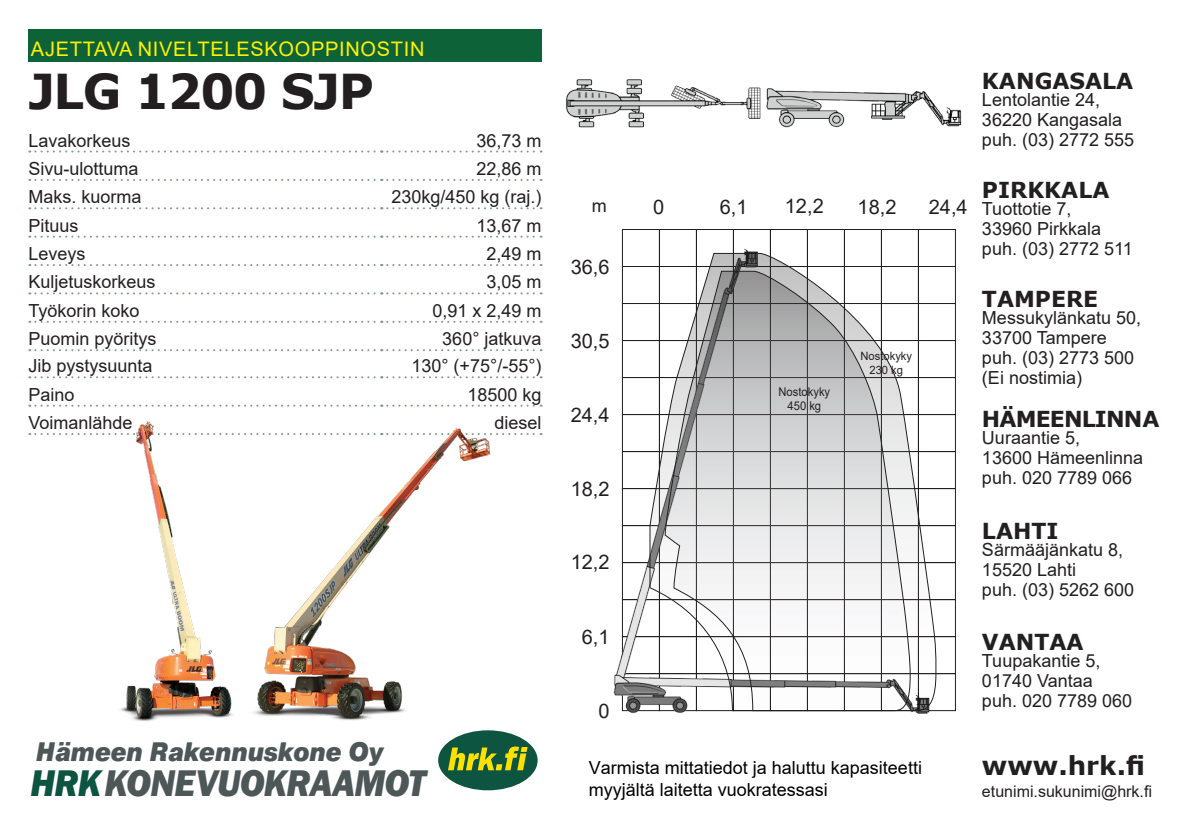
<style>
.page{position:relative;width:1191px;height:840px;background:#fff}
.page>*{position:absolute;margin:0;border:0;box-sizing:border-box;transform-origin:0 0}
.t1{font:700 48px "Verdana";letter-spacing:-.03em;color:#231f20}
.t2{font:italic 800 38.2px "Franklin Gothic";letter-spacing:-.02em;color:#4e5758;scale:.95 1}
.t3{font:italic 900 26.6px "Pragmatica";letter-spacing:-.005em;color:#4e5758;scale:.92 1}
.HRK_Paikkakunta{font:700 26px "Verdana";color:#231f20}
.HRK_Paikkakunta-2{font:700 22px "Verdana";color:#231f20}
.HRK_Paikkakunta-3{font:700 22px "Verdana";letter-spacing:-.04em;color:#231f20}
.HRK_Table_Data_5mm{font:20px "Arial";color:#231f20}
.HRK_TuoteTyyppiHead{font:20px "Arial";letter-spacing:.035em;color:#fff101}
.HRK_Yhteystiedot{font:18px "Arial";color:#231f20}
.HRK_Table_Data_5mm-2{font:18px "Arial";color:#231f20}
.t4{font:18px/21.6px "Arial";color:#000}
.HRK_Yhteystiedot-2{font:16px "Arial";color:#231f20}
.t5{font:12px/13.4px "Arial";color:#231f20;text-align:center;scale:.93 1}
.t6{font:11.4px/13.4px "Arial";color:#231f20;text-align:center}
.s1{color:#0d5540}
</style>
<div class="page">
<div style="left:28px;top:29px;width:513px;height:33px;background:#0e6238"></div>
<svg style="left:29px;top:150px;width:512px;height:2px"></svg>
<svg style="left:29px;top:179px;width:512px;height:2px"></svg>
<svg style="left:29px;top:207px;width:512px;height:2px"></svg>
<svg style="left:29px;top:235px;width:512px;height:2px"></svg>
<svg style="left:29px;top:264px;width:512px;height:2px"></svg>
<svg style="left:29px;top:292px;width:512px;height:2px"></svg>
<svg style="left:29px;top:320px;width:512px;height:2px"></svg>
<svg style="left:29px;top:349px;width:512px;height:2px"></svg>
<svg style="left:29px;top:376px;width:512px;height:2px"></svg>
<svg style="left:29px;top:404px;width:512px;height:2px"></svg>
<svg style="left:29px;top:433px;width:512px;height:2px"></svg>
<img style="left:613px;top:229px;width:343px;height:485px">
<svg style="left:649px;top:253px;width:287px;height:457px"></svg>
<svg style="left:664px;top:270px;width:246px;height:440px"></svg>
<img style="left:87px;top:421px;width:423px;height:300px">
<img style="left:566px;top:79px;width:396px;height:49px">
<div style="left:438px;top:730px;width:99px;height:59px;background:#0d5540;border-radius:50%"></div>
<svg style="left:448px;top:746px;width:79px;height:23px"></svg>
<p class="HRK_TuoteTyyppiHead" style="left:31px;top:35px;width:395px">AJETTAVA NIVELTELESKOOPPINOSTIN</p>
<p class="t1" style="left:28px;top:57px;width:347px">JLG 1200 SJP</p>
<p class="HRK_Table_Data_5mm-2" style="left:28px;top:128px;width:104px">Lavakorkeus</p>
<p class="HRK_Yhteystiedot" style="left:476px;top:128px;width:67px">36,73 m</p>
<p class="HRK_Table_Data_5mm-2" style="left:28px;top:156px;width:112px">Sivu-ulottuma</p>
<p class="HRK_Yhteystiedot" style="left:476px;top:156px;width:67px">22,86 m</p>
<p class="HRK_Table_Data_5mm-2" style="left:28px;top:184px;width:115px">Maks. kuorma</p>
<p class="HRK_Yhteystiedot" style="left:391px;top:184px;width:152px">230kg/450 kg (raj.)</p>
<p class="HRK_Table_Data_5mm-2" style="left:28px;top:213px;width:52px">Pituus</p>
<p class="HRK_Yhteystiedot" style="left:476px;top:213px;width:67px">13,67 m</p>
<p class="HRK_Table_Data_5mm-2" style="left:28px;top:241px;width:59px">Leveys</p>
<p class="HRK_Yhteystiedot" style="left:486px;top:241px;width:57px">2,49 m</p>
<p class="HRK_Table_Data_5mm-2" style="left:28px;top:269px;width:129px">Kuljetuskorkeus</p>
<p class="HRK_Yhteystiedot" style="left:486px;top:269px;width:57px">3,05 m</p>
<p class="HRK_Table_Data_5mm-2" style="left:28px;top:298px;width:113px">Työkorin koko</p>
<p class="HRK_Yhteystiedot" style="left:432px;top:298px;width:111px">0,91 x 2,49 m</p>
<p class="HRK_Table_Data_5mm-2" style="left:28px;top:326px;width:130px">Puomin pyöritys</p>
<p class="HRK_Yhteystiedot" style="left:442px;top:326px;width:101px">360° jatkuva</p>
<p class="HRK_Table_Data_5mm-2" style="left:28px;top:353px;width:126px">Jib pystysuunta</p>
<p class="HRK_Yhteystiedot" style="left:411px;top:353px;width:132px">130° (+75°/-55°)</p>
<p class="HRK_Table_Data_5mm-2" style="left:28px;top:382px;width:48px">Paino</p>
<p class="HRK_Yhteystiedot" style="left:467px;top:382px;width:76px">18500 kg</p>
<p class="HRK_Table_Data_5mm-2" style="left:28px;top:410px;width:106px">Voimanlähde</p>
<p class="HRK_Yhteystiedot" style="left:494px;top:410px;width:49px">diesel</p>
<p class="t3" style="left:36px;top:734px;width:379px">Hämeen Rakennuskone Oy</p>
<p class="t2" style="left:31px;top:757px;width:417px"><span class="s1">HRK</span>KONEVUOKRAAMOT</p>
<p class="HRK_Table_Data_5mm-2" style="left:592px;top:193px;width:16px">m</p>
<p class="HRK_Table_Data_5mm" style="left:571px;top:253px;width:40px">36,6</p>
<p class="HRK_Table_Data_5mm" style="left:571px;top:327px;width:40px">30,5</p>
<p class="HRK_Table_Data_5mm" style="left:571px;top:401px;width:40px">24,4</p>
<p class="HRK_Table_Data_5mm" style="left:571px;top:474px;width:40px">18,2</p>
<p class="HRK_Table_Data_5mm" style="left:571px;top:548px;width:40px">12,2</p>
<p class="HRK_Table_Data_5mm" style="left:582px;top:622px;width:29px">6,1</p>
<p class="HRK_Table_Data_5mm" style="left:598px;top:696px;width:13px">0</p>
<p class="HRK_Table_Data_5mm" style="left:653px;top:192px;width:13px">0</p>
<p class="HRK_Table_Data_5mm" style="left:785px;top:192px;width:40px">12,2</p>
<p class="HRK_Table_Data_5mm" style="left:720px;top:192px;width:29px">6,1</p>
<p class="HRK_Table_Data_5mm" style="left:857px;top:192px;width:40px">18,2</p>
<p class="HRK_Table_Data_5mm" style="left:928px;top:193px;width:40px">24,4</p>
<p class="t5" style="left:778px;top:385px;width:57px">Nostokyky<br>450 kg</p>
<p class="t6" style="left:860px;top:349px;width:53px">Nostokyky<br>230 kg</p>
<p class="t4" style="left:589px;top:756px;width:335px">Varmista mittatiedot ja haluttu kapasiteetti myyjältä laitetta vuokratessasi</p>
<p class="HRK_Paikkakunta-2" style="left:982px;top:65px;width:153px">KANGASALA</p>
<p class="HRK_Yhteystiedot" style="left:982px;top:87px;width:120px">Lentolantie 24,</p>
<p class="HRK_Yhteystiedot" style="left:982px;top:107px;width:142px">36220 Kangasala</p>
<p class="HRK_Yhteystiedot" style="left:982px;top:127px;width:154px">puh. (03) 2772 555</p>
<p class="HRK_Paikkakunta-2" style="left:982px;top:174px;width:129px">PIRKKALA</p>
<p class="HRK_Yhteystiedot" style="left:982px;top:196px;width:91px">Tuottotie 7,</p>
<p class="HRK_Yhteystiedot" style="left:982px;top:216px;width:121px">33960 Pirkkala</p>
<p class="HRK_Yhteystiedot" style="left:982px;top:236px;width:152px">puh. (03) 2772 511</p>
<p class="HRK_Paikkakunta-2" style="left:982px;top:283px;width:118px">TAMPERE</p>
<p class="HRK_Yhteystiedot" style="left:982px;top:305px;width:161px">Messukylänkatu 50,</p>
<p class="HRK_Yhteystiedot" style="left:982px;top:325px;width:126px">33700 Tampere</p>
<p class="HRK_Yhteystiedot" style="left:982px;top:345px;width:154px">puh. (03) 2773 500</p>
<p class="HRK_Yhteystiedot" style="left:982px;top:365px;width:102px">(Ei nostimia)</p>
<p class="HRK_Paikkakunta-3" style="left:982px;top:403px;width:179px">HÄMEENLINNA</p>
<p class="HRK_Yhteystiedot" style="left:982px;top:424px;width:100px">Uuraantie 5,</p>
<p class="HRK_Yhteystiedot" style="left:982px;top:444px;width:163px">13600 Hämeenlinna</p>
<p class="HRK_Yhteystiedot" style="left:982px;top:464px;width:152px">puh. 020 7789 066</p>
<p class="HRK_Paikkakunta-2" style="left:982px;top:515px;width:78px">LAHTI</p>
<p class="HRK_Yhteystiedot" style="left:982px;top:536px;width:143px">Särmääjänkatu 8,</p>
<p class="HRK_Yhteystiedot" style="left:982px;top:556px;width:96px">15520 Lahti</p>
<p class="HRK_Yhteystiedot" style="left:982px;top:576px;width:154px">puh. (03) 5262 600</p>
<p class="HRK_Paikkakunta-2" style="left:982px;top:626px;width:103px">VANTAA</p>
<p class="HRK_Yhteystiedot" style="left:982px;top:647px;width:120px">Tuupakantie 5,</p>
<p class="HRK_Yhteystiedot" style="left:982px;top:667px;width:112px">01740 Vantaa</p>
<p class="HRK_Yhteystiedot" style="left:982px;top:687px;width:152px">puh. 020 7789 060</p>
<p class="HRK_Paikkakunta" style="left:982px;top:747px;width:164px">www.hrk.fi</p>
<p class="HRK_Yhteystiedot-2" style="left:982px;top:779px;width:172px">etunimi.sukunimi@hrk.fi</p>
</div>
